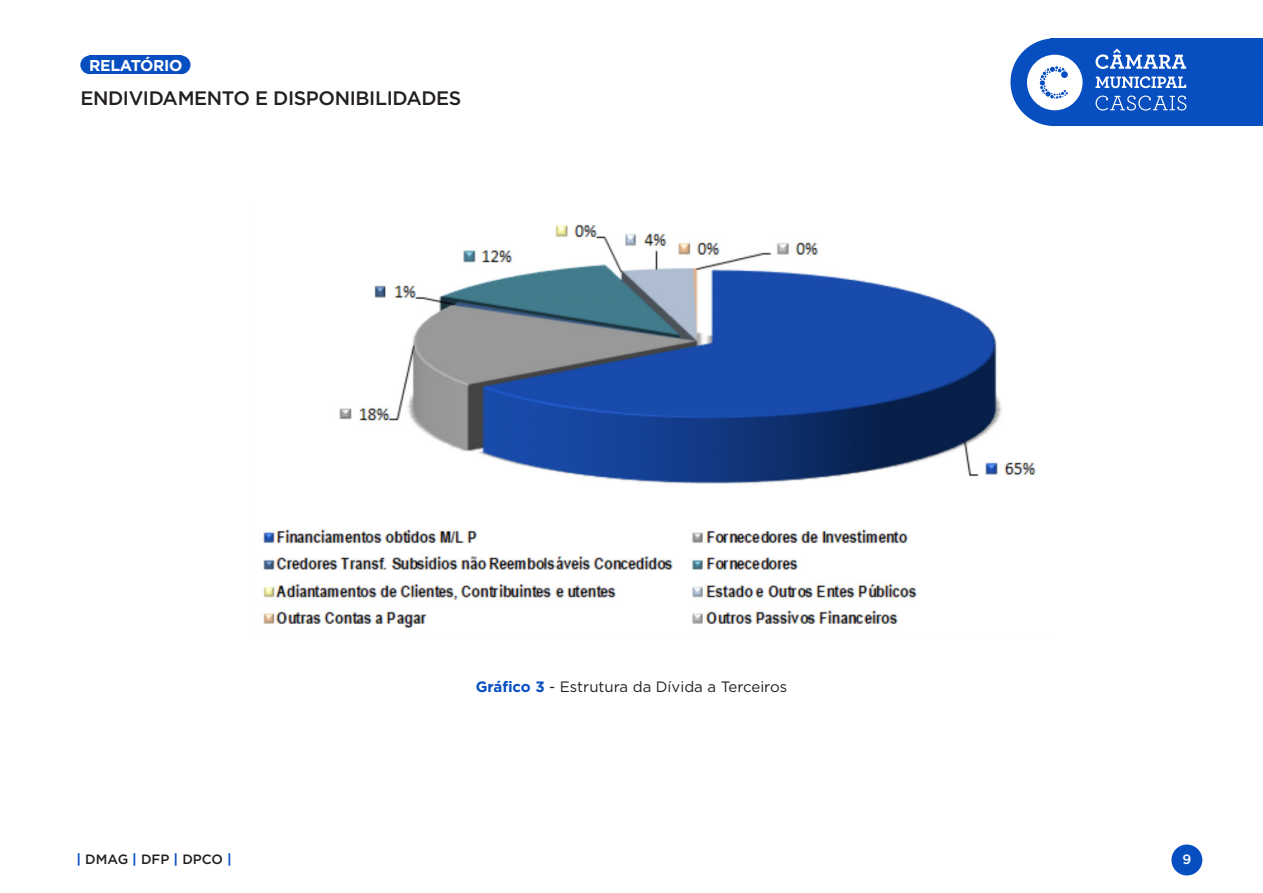
<style>
.page{position:relative;width:1263px;height:893px;background:#fff}
.page>*{position:absolute;margin:0;border:0;box-sizing:border-box;transform-origin:0 0}
.t1{font:500 19.5px "Gotham";letter-spacing:-.02em;color:#231f20}
.t2{font:700 15.75px "Gotham";letter-spacing:-.02em;color:#fff}
.texto{font:15px "Gotham";color:#231f20}
.t3{font:500 13.5px "Gotham";color:#231f20}
.t4{font:500 13.5px "Gotham";color:#fff}
.s1{font-weight:700;color:#074ec1}
</style>
<div class="page">
<div style="left:1171px;top:844px;width:31px;height:31px;background:#074ec1;border-radius:50%"></div>
<div style="left:1051px;top:38px;width:212px;height:88px;background:#074ec1"></div>
<div style="left:1010px;top:38px;width:88px;height:88px;background:#074ec1;border-radius:50%"></div>
<div style="left:89px;top:56px;width:92px;height:18px;background:#074ec1"></div>
<div style="left:80px;top:56px;width:19px;height:18px;background:#074ec1;border-radius:50%"></div>
<div style="left:172px;top:56px;width:19px;height:18px;background:#074ec1;border-radius:50%"></div>
<svg style="left:1095px;top:49px;width:91px;height:20px"></svg>
<svg style="left:1095px;top:96px;width:91px;height:15px"></svg>
<svg style="left:1095px;top:76px;width:91px;height:12px"></svg>
<svg style="left:1027px;top:55px;width:55px;height:55px"></svg>
<img style="left:263px;top:224px;width:773px;height:405px">
<p class="t2" style="left:89px;top:55px;width:95px">RELATÓRIO</p>
<p class="t1" style="left:80px;top:85px;width:383px">ENDIVIDAMENTO E DISPONIBILIDADES</p>
<p class="texto" style="left:476px;top:677px;width:313px"><span class="s1">Gráfico 3</span> - Estrutura da Dívida a Terceiros</p>
<p class="t3" style="left:77px;top:850px;width:157px"><span class="s1">|</span> DMAG <span class="s1">|</span> DFP <span class="s1">|</span> DPCO <span class="s1">|</span></p>
<p class="t4" style="left:1182px;top:850px;width:10px">9</p>
</div>
